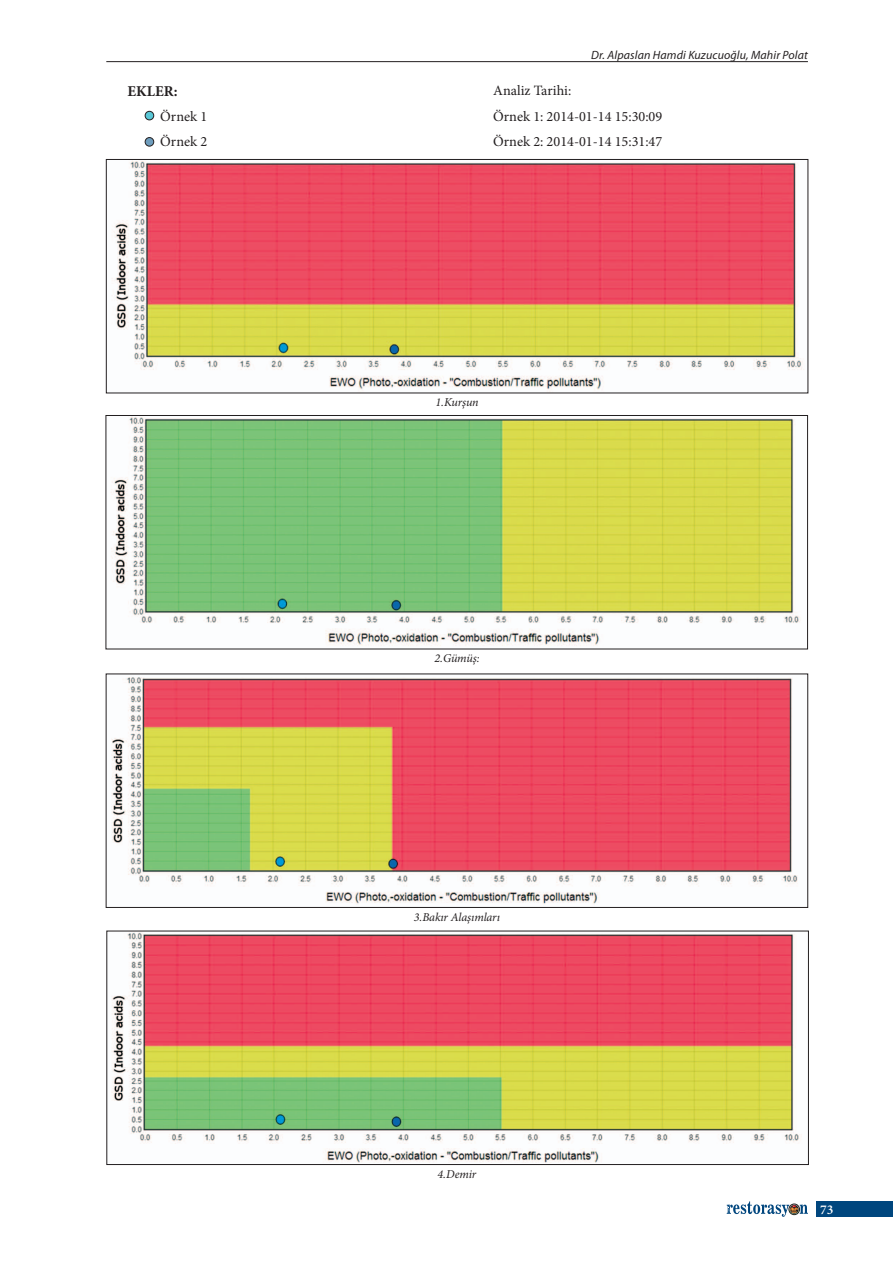
<style>
.page{position:relative;width:893px;height:1263px;background:#fff}
.page>*{position:absolute;margin:0;border:0;box-sizing:border-box;transform-origin:0 0}
.BAŞLIK_3{font:700 15px "Minion Pro";color:#231f20}
.METİN_TEMEL{font:14.25px "Minion Pro";color:#231f20}
.t1{font:600 13.5px "Minion Pro";color:#fff}
.ResimAlti{font:italic 12px "Minion Pro";letter-spacing:-.01em;color:#231f20}
.t2{font:italic 12px "Myriad Pro";letter-spacing:.01em;color:#231f20}
</style>
<div class="page">
<div style="left:816px;top:1201px;width:77px;height:16px;background:#00467e"></div>
<svg style="left:727px;top:1201px;width:81px;height:16px"></svg>
<hr style="left:106px;top:61px;width:702px;height:1px;background:#231f20">
<img style="left:112px;top:161px;width:692px;height:229px">
<div style="left:106px;top:159px;width:702px;height:234px;border:1px solid #231f20"></div>
<img style="left:111px;top:417px;width:689px;height:229px">
<div style="left:106px;top:415px;width:702px;height:234px;border:1px solid #231f20"></div>
<img style="left:111px;top:677px;width:687px;height:227px">
<div style="left:106px;top:673px;width:702px;height:235px;border:1px solid #231f20"></div>
<img style="left:111px;top:933px;width:689px;height:230px">
<div style="left:106px;top:931px;width:703px;height:234px;border:1px solid #231f20"></div>
<div style="left:145px;top:111px;width:9px;height:9px;background:#59c7d6;border-radius:50%"></div>
<div style="left:145px;top:111px;width:9px;height:9px;border:1px solid #231f20;border-radius:50%"></div>
<div style="left:145px;top:138px;width:9px;height:8px;background:#6e9dbd;border-radius:50%"></div>
<div style="left:145px;top:137px;width:9px;height:10px;border:1px solid #231f20;border-radius:50%"></div>
<p class="BAŞLIK_3" style="left:128px;top:81px;width:51px">EKLER:</p>
<p class="METİN_TEMEL" style="left:160px;top:107px;width:48px">Örnek 1</p>
<p class="METİN_TEMEL" style="left:160px;top:132px;width:48px">Örnek 2</p>
<p class="t2" style="left:591px;top:48px;width:218px">Dr. Alpaslan Hamdi Kuzucuoğlu, Mahir Polat</p>
<p class="METİN_TEMEL" style="left:493px;top:81px;width:80px">Analiz Tarihi:</p>
<p class="METİN_TEMEL" style="left:493px;top:107px;width:171px">Örnek 1: 2014-01-14 15:30:09</p>
<p class="METİN_TEMEL" style="left:493px;top:132px;width:171px">Örnek 2: 2014-01-14 15:31:47</p>
<p class="ResimAlti" style="left:436px;top:394px;width:45px">1.Kurşun</p>
<p class="ResimAlti" style="left:434px;top:650px;width:47px">2.Gümüş:</p>
<p class="ResimAlti" style="left:414px;top:909px;width:88px">3.Bakır Alaşımları</p>
<p class="ResimAlti" style="left:438px;top:1166px;width:40px">4.Demir</p>
<p class="t1" style="left:820px;top:1200px;width:15px">73</p>
</div>
